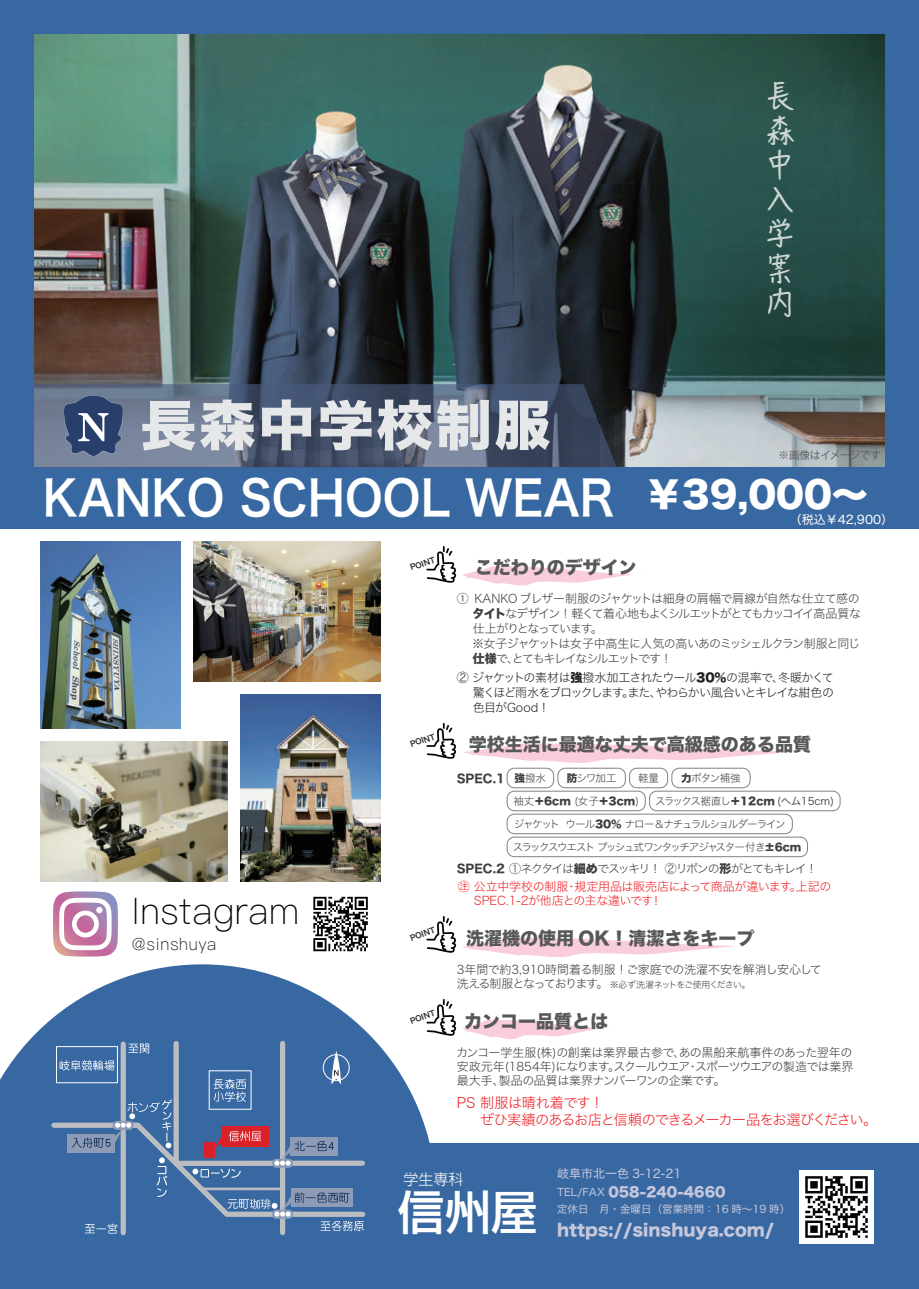
<style>
.page{position:relative;width:919px;height:1289px;background:#fff}
.page>*{position:absolute;margin:0;border:0;box-sizing:border-box;transform-origin:0 0}
.t1{font:54px "Hira Kaku Std N W8";letter-spacing:.04em;color:#e6e7e9;scale:1.05 1}
.t2{font:48px "Hiragino Sans W6";color:#fff;scale:.94 1}
.t3{font:500 46.5px "Shin Go Pro";color:#fff}
.t4{font:100 36.6px "Ping Fang TC";letter-spacing:.02em;color:#030303}
.t5{font:36px "Hira Kaku Std W8";color:#fff}
.t6{font:29.25px/34.5px "Hanzi Pen TC W5";color:#f2f3f4;scale:1.04 1}
.t7{font:18px "Hira Kaku Std W8";color:#57585a}
.t8{font:100 16.8px "Ping Fang TC";letter-spacing:.05em;color:#030303}
.t9{font:16.5px "Hira Kaku Std W8";color:#c7c7db}
.t10{font:300 15px "Shin Go Pro";color:#fff}
.t11{font:14.25px/17.1px "Hiragino Sans W2";letter-spacing:-.06em;color:#ee1d23}
.t12{font:13.5px "Hira Kaku Std W8";color:#c7c7db}
.t13{font:12px/15px "Hiragino Sans W2";letter-spacing:-.09em;color:#3e3e3f}
.t14{font:12px/14.4px "Hiragino Sans W2";letter-spacing:-.07em;color:#3e3e3f;text-align:justify}
.t15{font:12px/14.4px "Hiragino Sans W2";letter-spacing:-.035em;color:#ee1d23}
.t16{font:12px "Hiragino Sans W2";letter-spacing:-.105em;color:#231f20}
.t17{font:12px "Hiragino Sans W2";color:#3e3e3f}
.t18{font:12px "Hiragino Sans W2";letter-spacing:-.07em;color:#231f20}
.t19{font:12px "Hiragino Sans W4";color:#c7c7db}
.t20{font:12px "Hiragino Sans W4";color:#fff}
.t21{font:12px "Hiragino Sans W2";letter-spacing:-.005em;color:#231f20}
.t22{font:11.85px "Hiragino Sans W2";letter-spacing:-.115em;color:#3e3e3f}
.t23{font:11.85px "Hiragino Sans W7";color:#3e3e3f}
.t24{font:10.5px/23px "Hiragino Sans W2";letter-spacing:-.11em;color:#3e3e3f}
.t25{font:10.5px "Hiragino Sans W4";color:#c7c7db}
.t26{font:10.5px "Hiragino Sans W8";color:#3e3e3f}
.t27{font:10.5px "Koz Go Pr 6 N";letter-spacing:-.03em;color:#57585a}
.t28{font:9px "Hiragino Sans W2";letter-spacing:-.115em;color:#3e3e3f}
.t29{font:7.65px "Hiragino Sans W6";color:#231f20}
.s1{font-family:"Koz Go Pr 6 N"}
.s2{font-family:"Hiragino Sans W1"}
.s3{font-family:"Hiragino Sans W8"}
.s4{font-family:"Hiragino Sans W2"}
.s5{font-family:"Hiragino Sans W3"}
.s6{font-family:"Hiragino Sans W7"}
.s7{font-size:12px}
.s8{font-family:"Hiragino Sans W4";font-size:10.5px}
</style>
<div class="page">
<svg style="left:0;top:0;width:1px;height:13px"></svg>
<svg style="left:918px;top:0;width:1px;height:13px"></svg>
<svg style="left:0;top:1288px;width:13px;height:1px"></svg>
<svg style="left:905px;top:1275px;width:14px;height:14px"></svg>
<div style="left:1px;top:0;width:917px;height:528px;background:#3868a1"></div>
<svg style="left:0;top:964px;width:430px;height:324px;fill:#3868a1"></svg>
<div style="left:405px;top:1143px;width:513px;height:145px;background:#3868a1"></div>
<svg style="left:49px;top:1038px;width:319px;height:195px"></svg>
<svg style="left:463px;top:938px;width:273px;height:19px"></svg>
<img style="left:426px;top:916px;width:31px;height:37px">
<img style="left:799px;top:1170px;width:74px;height:73px">
<svg style="left:462px;top:1020px;width:140px;height:19px"></svg>
<img style="left:424px;top:996px;width:33px;height:41px">
<svg style="left:462px;top:566px;width:171px;height:20px"></svg>
<img style="left:426px;top:546px;width:31px;height:37px">
<img style="left:34px;top:34px;width:850px;height:432px">
<svg style="left:34px;top:384px;width:607px;height:84px"></svg>
<img style="left:65px;top:396px;width:58px;height:59px">
<svg style="left:463px;top:743px;width:333px;height:20px"></svg>
<img style="left:426px;top:723px;width:31px;height:36px">
<div style="left:507px;top:768px;width:47px;height:20px;border:1px solid #808285;border-radius:7px"></div>
<div style="left:557px;top:768px;width:68px;height:20px;border:1px solid #808285;border-radius:7px"></div>
<div style="left:629px;top:768px;width:38px;height:20px;border:1px solid #808285;border-radius:7px"></div>
<div style="left:507px;top:791px;width:138px;height:20px;border:1px solid #808285;border-radius:7px"></div>
<div style="left:649px;top:791px;width:191px;height:20px;border:1px solid #808285;border-radius:7px"></div>
<div style="left:507px;top:814px;width:285px;height:20px;border:1px solid #808285;border-radius:7px"></div>
<div style="left:507px;top:836px;width:300px;height:20px;border:1px solid #808285;border-radius:7px"></div>
<div style="left:671px;top:768px;width:79px;height:20px;border:1px solid #808285;border-radius:7px"></div>
<svg style="left:53px;top:891px;width:65px;height:65px"></svg>
<div style="left:96px;top:906px;width:6px;height:7px;background:#fff;border-radius:50%"></div>
<svg style="left:313px;top:896px;width:55px;height:55px"></svg>
<img style="left:193px;top:541px;width:187px;height:140px">
<img style="left:40px;top:741px;width:187px;height:140px">
<img style="left:240px;top:694px;width:140px;height:187px">
<img style="left:40px;top:541px;width:141px;height:187px">
<h3 class="t6" style="left:764px;top:78px;width:30px">長森中入学案内</h3>
<h1 class="t1" style="left:140px;top:395px;width:393px">長森中学校制服</h1>
<h2 class="t2" style="left:43px;top:454px;width:610px">KANKO SCHOOL WEAR</h2>
<p class="t29" style="left:408px;top:561px;width:27px;rotate:-19deg">POINT</p>
<h3 class="t7" style="left:474px;top:557px;width:163px">こだわりのデザイン</h3>
<p class="t27" style="left:778px;top:449px;width:104px">※画像はイメージです</p>
<h3 class="t5" style="left:645px;top:474px;width:224px">￥39,000～</h3>
<p class="t20" style="left:789px;top:509px;width:105px">（税込￥42,900）</p>
<p class="t13" style="left:456px;top:589px;width:406px"><span class="s1">①</span> KANKO ブレザー制服のジャケットは細身の肩幅で肩線が自然な仕立て感の<span class="s2">　</span> <span class="s3">タイト</span>なデザイン ! 軽くて着心地もよくシルエットがとてもカッコイイ高品質な　 仕上がりとなっています。<br>　 ※女子ジャケットは女子中高生に人気の高いあのミッシェルクラン制服と同じ<span class="s3">　 仕様</span>で、とてもキレイなシルエットです !</p>
<h3 class="t4" style="left:132px;top:888px;width:169px">Instagram</h3>
<h3 class="t8" style="left:132px;top:933px;width:86px">@sinshuya</h3>
<p class="t18" style="left:456px;top:666px;width:378px">② ジャケットの素材は<span class="s3">強</span>撥水加工されたウール<span class="s3">30％</span>の混率で、冬暖かくて</p>
<p class="t16" style="left:456px;top:681px;width:379px">　 驚くほど雨水をブロックします。また、やわらかい風合いとキレイな紺色の</p>
<p class="t21" style="left:472px;top:696px;width:75px">色目がGood !</p>
<p class="t29" style="left:408px;top:738px;width:27px;rotate:-19deg">POINT</p>
<h3 class="t7" style="left:469px;top:734px;width:343px">学校生活に最適な丈夫で高級感のある品質</h3>
<p class="t23" style="left:456px;top:769px;width:50px">SPEC.1</p>
<p class="t24" style="left:681px;top:765px;width:61px"><span class="s3">力</span>ボタン補強</p>
<p class="t24" style="left:514px;top:765px;width:33px"><span class="s3">強</span>撥水</p>
<p class="t24" style="left:566px;top:765px;width:51px"><span class="s3">防</span>シワ加工</p>
<p class="t24" style="left:638px;top:765px;width:22px">軽量</p>
<p class="t26" style="left:513px;top:795px;width:127px"><span class="s4">袖丈</span>＋6CM <span class="s4">(女子</span>＋3CM<span class="s4">)</span></p>
<p class="t24" style="left:512px;top:788px;width:323px;text-indent:142px">スラックス裾直し<span class="s3">＋12CM</span> <span class="s5">(ヘム15cm)</span>ジャケット ウール<span class="s3">30％</span> ナロー＆ナチュラルショルダーライン<br>スラックスウエスト プッシュ式ワンタッチアジャスター付き<span class="s3">±6CM</span></p>
<p class="t22" style="left:456px;top:858px;width:358px"><span class="s6">SPEC.2</span> ①ネクタイは<span class="s3">細め</span>でスッキリ ! ②リボンの<span class="s3">形</span>がとてもキレイ !</p>
<p class="t15" style="left:458px;top:878px;width:375px">㊟ 公立中学校の制服・規定用品は販売店によって商品が違います。上記の　 SPEC.1-2が他店との主な違いです！</p>
<p class="t29" style="left:408px;top:931px;width:27px;rotate:-19deg">POINT</p>
<h3 class="t7" style="left:466px;top:928px;width:290px">洗濯機の使用 OK ! 清潔さをキープ</h3>
<p class="t17" style="left:456px;top:958px;width:366px">3年間で約3,910時間着る制服 ! ご家庭での洗濯不安を解消し安心して</p>
<p class="t28" style="left:456px;top:976px;width:295px"><span class="s7">洗える制服となっております。</span> ※必ず洗濯ネットをご使用ください。</p>
<p class="t29" style="left:408px;top:1014px;width:27px;rotate:-19deg">POINT</p>
<h3 class="t7" style="left:464px;top:1010px;width:145px">カンコー品質とは</h3>
<p class="t14" style="left:456px;top:1043px;width:399px">カンコー学生服(株)の創業は業界最古参で、あの黒船来航事件のあった翌年の安政元年(1854年)になります。スクールウエア・スポーツウエアの製造では業界最大手、製品の品質は業界ナンバーワンの企業です。</p>
<p class="t11" style="left:456px;top:1092px;width:422px">PS 制服は晴れ着です !<br>　 ぜひ実績のあるお店と信頼のできるメーカー品をお選びください。</p>
<p class="t10" style="left:403px;top:1167px;width:61px">学生専科</p>
<h3 class="t3" style="left:398px;top:1173px;width:141px">信州屋</h3>
<p class="t19" style="left:557px;top:1162px;width:126px">岐阜市北一色 3-12-21</p>
<p class="t12" style="left:557px;top:1184px;width:170px"><span class="s8">TEL/FAX</span> 058-240-4660</p>
<p class="t25" style="left:557px;top:1199px;width:235px">定休日　月・金曜日（営業時間：16 時～19 時）</p>
<h3 class="t9" style="left:557px;top:1220px;width:219px">https://sinshuya.com/</h3>
</div>
